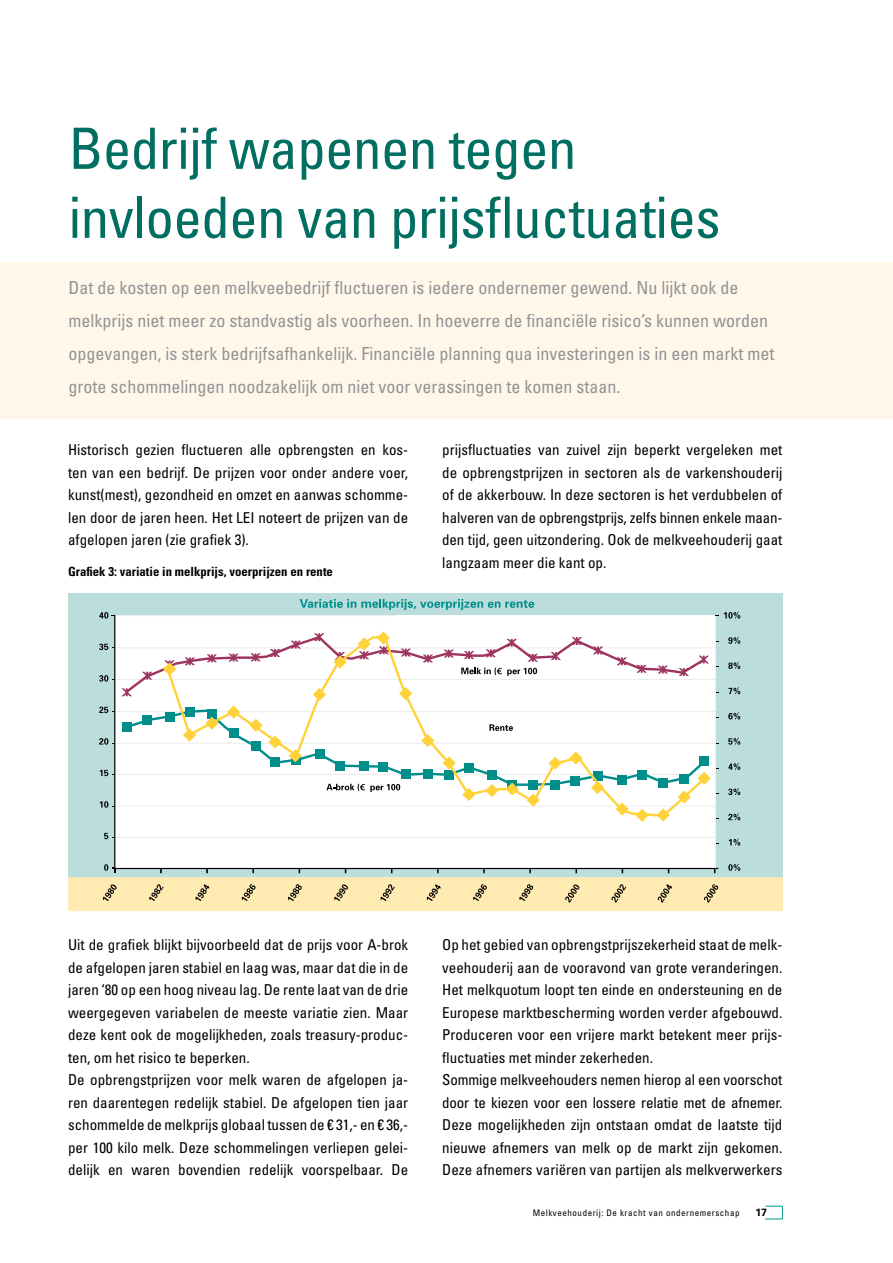
<style>
.page{position:relative;width:893px;height:1263px;background:#fff}
.page>*{position:absolute;margin:0;border:0;box-sizing:border-box;transform-origin:0 0}
.t1{font:condensed 57px/69px "Univers LT Std";letter-spacing:-.01em;color:#006e60}
.t2{font:condensed 18px/33px "Univers LT Std";color:#929395}
.t3{font:condensed 15px/22.5px "Univers LT Std";color:#000;text-align:justify}
.t4{font:700 condensed 12.75px "Univers LT Std";color:#000}
.t5{font:700 10.5px "Univers LT Std";color:#000}
.t6{font:condensed 9px "Univers LT Std";letter-spacing:.06em;color:#000}
</style>
<div class="page">
<div style="left:0;top:262px;width:893px;height:157px;background:#fff8ea"></div>
<svg style="left:765px;top:1206px;width:18px;height:13px"></svg>
<div style="left:68px;top:877px;width:714px;height:34px;background:#ffeab2"></div>
<div style="left:68px;top:615px;width:714px;height:262px;background:#bbdddb"></div>
<div style="left:68px;top:593px;width:714px;height:22px;background:#bbdddb"></div>
<svg style="left:300px;top:599px;width:234px;height:11px"></svg>
<svg style="left:149px;top:884px;width:15px;height:17px"></svg>
<svg style="left:242px;top:884px;width:14px;height:17px"></svg>
<svg style="left:334px;top:884px;width:14px;height:17px"></svg>
<svg style="left:427px;top:884px;width:14px;height:17px"></svg>
<svg style="left:519px;top:884px;width:14px;height:17px"></svg>
<svg style="left:657px;top:884px;width:15px;height:19px"></svg>
<svg style="left:565px;top:884px;width:15px;height:19px"></svg>
<svg style="left:728px;top:662px;width:12px;height:7px"></svg>
<svg style="left:728px;top:712px;width:12px;height:7px"></svg>
<svg style="left:103px;top:884px;width:14px;height:17px"></svg>
<svg style="left:195px;top:884px;width:15px;height:17px"></svg>
<svg style="left:288px;top:884px;width:14px;height:17px"></svg>
<svg style="left:380px;top:884px;width:15px;height:17px"></svg>
<svg style="left:473px;top:884px;width:14px;height:17px"></svg>
<svg style="left:704px;top:884px;width:14px;height:19px"></svg>
<svg style="left:611px;top:884px;width:15px;height:19px"></svg>
<svg style="left:104px;top:864px;width:11px;height:9px"></svg>
<svg style="left:100px;top:801px;width:14px;height:7px"></svg>
<svg style="left:99px;top:738px;width:15px;height:7px"></svg>
<svg style="left:104px;top:833px;width:10px;height:6px"></svg>
<svg style="left:100px;top:770px;width:14px;height:6px"></svg>
<svg style="left:99px;top:707px;width:15px;height:6px"></svg>
<svg style="left:99px;top:675px;width:15px;height:7px"></svg>
<svg style="left:99px;top:644px;width:15px;height:6px"></svg>
<svg style="left:99px;top:612px;width:15px;height:6px"></svg>
<svg style="left:728px;top:864px;width:12px;height:7px"></svg>
<svg style="left:714px;top:868px;width:4px;height:5px"></svg>
<svg style="left:728px;top:813px;width:12px;height:7px"></svg>
<svg style="left:728px;top:763px;width:12px;height:7px"></svg>
<svg style="left:729px;top:838px;width:11px;height:7px"></svg>
<svg style="left:728px;top:788px;width:12px;height:7px"></svg>
<svg style="left:728px;top:738px;width:12px;height:7px"></svg>
<svg style="left:717px;top:611px;width:23px;height:7px"></svg>
<svg style="left:728px;top:637px;width:12px;height:7px"></svg>
<svg style="left:728px;top:687px;width:12px;height:7px"></svg>
<svg style="left:114px;top:614px;width:603px;height:256px"></svg>
<svg style="left:122px;top:631px;width:596px;height:191px"></svg>
<h1 class="t1" style="left:69px;top:113px;width:654px">Bedrijf wapenen tegen invloeden van prijsfluctuaties</h1>
<p class="t2" style="left:69px;top:271px;width:707px">Dat de kosten op een melkveebedrijf fluctueren is iedere ondernemer gewend. Nu lijkt ook de melkprijs niet meer zo standvastig als voorheen. In hoeverre de financiële risico’s kunnen worden opgevangen, is sterk bedrijfsafhankelijk. Financiële planning qua investeringen is in een markt met grote schommelingen noodzakelijk om niet voor verassingen te komen staan.</p>
<p class="t3" style="left:68px;top:438px;width:342px">Historisch gezien fluctueren alle opbrengsten en kos&shy;ten van een bedrijf. De prijzen voor onder andere voer, kunst(mest), gezondheid en omzet en aanwas schomme&shy;len door de jaren heen. Het LEI noteert de prijzen van de afgelopen jaren (zie grafiek 3).</p>
<p class="t4" style="left:68px;top:563px;width:266px">Grafiek 3: variatie in melkprijs, voerprijzen en rente</p>
<p class="t3" style="left:442px;top:438px;width:342px">prijsfluctuaties van zuivel zijn beperkt vergeleken met de opbrengstprijzen in sectoren als de varkenshouderij of de akkerbouw. In deze sectoren is het verdubbelen of halveren van de opbrengstprijs, zelfs binnen enkele maan&shy;den tijd, geen uitzondering. Ook de melkveehouderij gaat langzaam meer die kant op.</p>
<p class="t3" style="left:68px;top:933px;width:342px;text-align:left">Uit de grafiek blijkt bijvoorbeeld dat de prijs voor A-brok de afgelopen jaren stabiel en laag was, maar dat die in de jaren ‘80 op een hoog niveau lag. De rente laat van de drie weergegeven variabelen de meeste variatie zien. Maar deze kent ook de mogelijkheden, zoals treasury-produc&shy;ten, om het risico te beperken.<br>De opbrengstprijzen voor melk waren de afgelopen ja&shy;ren daarentegen redelijk stabiel. De afgelopen tien jaar schommelde de melkprijs globaal tussen de € 31,- en € 36,- per 100 kilo melk. Deze schommelingen verliepen gelei&shy;delijk en waren bovendien redelijk voorspelbaar. De</p>
<p class="t3" style="left:442px;top:933px;width:342px;text-align:left">Op het gebied van opbrengstprijszekerheid staat de melk&shy;veehouderij aan de vooravond van grote veranderingen.<br>Het melkquotum loopt ten einde en ondersteuning en de Europese marktbescherming worden verder afgebouwd.<br>Produceren voor een vrijere markt betekent meer prijs&shy;fluctuaties met minder zekerheden.<br>Sommige melkveehouders nemen hierop al een voorschot door te kiezen voor een lossere relatie met de afnemer.<br>Deze mogelijkheden zijn ontstaan omdat de laatste tijd nieuwe afnemers van melk op de markt zijn gekomen.<br>Deze afnemers variëren van partijen als melkverwerkers</p>
<p class="t6" style="left:533px;top:1207px;width:208px">Melkveehouderij: De kracht van ondernemerschap</p>
<p class="t5" style="left:755px;top:1206px;width:13px">17</p>
</div>
